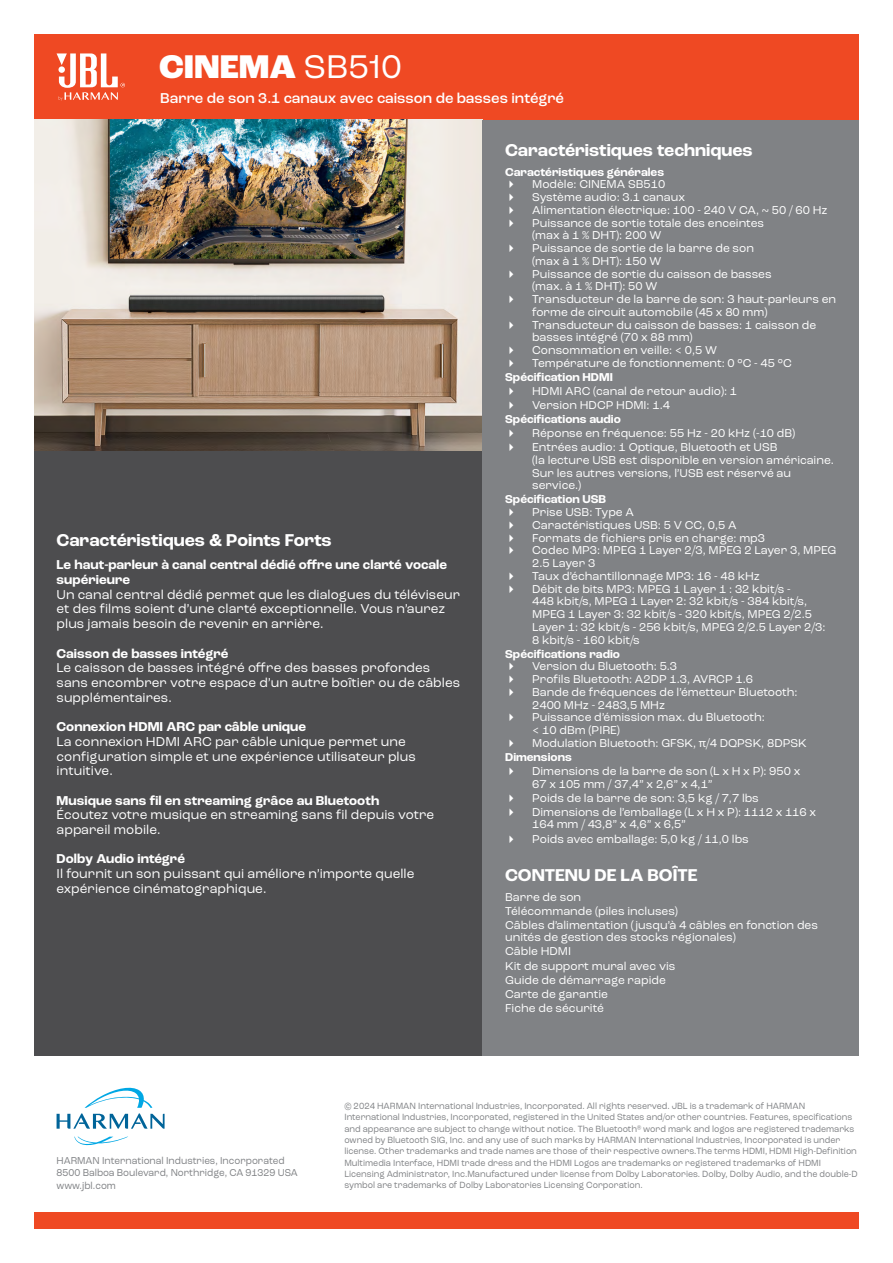
<style>
.page{position:relative;width:893px;height:1263px;background:#fff}
.page>*{position:absolute;margin:0;border:0;box-sizing:border-box;transform-origin:0 0}
.t1{font:800 34.5px "Roc Grotesk";color:#fff}
.t2{font:700 18px "Roc Grotesk";color:#fff}
.t3{font:500 15px "Roc Grotesk";color:#fff}
.t4{font:13.5px/14.7px "Roc Grotesk";letter-spacing:.005em;color:#fff}
.t5{font:700 13.5px/14.7px "Roc Grotesk";letter-spacing:.005em;color:#fff}
.t6{font:12px/12.8px "Roc Grotesk";color:#fff}
.t7{font:700 12px "Roc Grotesk";color:#fff}
.t8{font:10.5px/12.6px "Roc Grotesk";color:#808285;scale:.94 1}
.t9{font:9.45px/11.4px "Roc Grotesk";color:#808285;scale:.94 1}
.s1{font-weight:400}
</style>
<div class="page">
<div style="left:34px;top:1213px;width:825px;height:16px;background:#ef4923"></div>
<div style="left:34px;top:451px;width:449px;height:604px;background:#4d4d4f"></div>
<svg style="left:74px;top:1137px;width:54px;height:8px"></svg>
<svg style="left:57px;top:1087px;width:108px;height:42px"></svg>
<div style="left:34px;top:34px;width:825px;height:85px;background:#ef4923"></div>
<svg style="left:57px;top:53px;width:68px;height:48px"></svg>
<img style="left:34px;top:120px;width:449px;height:331px">
<div style="left:483px;top:120px;width:376px;height:935px;background:#808285"></div>
<h1 class="t1" style="left:159px;top:45px;width:245px">CINEMA <span class="s1">SB510</span></h1>
<p class="t3" style="left:160px;top:89px;width:405px">Barre de son 3.1 canaux avec caisson de basses intégré</p>
<h2 class="t2" style="left:57px;top:529px;width:277px">Caractéristiques &amp; Points Forts</h2>
<p class="t5" style="left:57px;top:558px;width:392px">Le haut-parleur à canal central dédié offre une clarté vocale supérieure</p>
<p class="t4" style="left:57px;top:587px;width:405px">Un canal central dédié permet que les dialogues du téléviseur et des films soient d’une clarté exceptionnelle. Vous n’aurez plus jamais besoin de revenir en arrière.</p>
<p class="t5" style="left:57px;top:646px;width:173px">Caisson de basses intégré</p>
<p class="t4" style="left:57px;top:660px;width:405px">Le caisson de basses intégré offre des basses profondes sans encombrer votre espace d’un autre boîtier ou de câbles supplémentaires.</p>
<p class="t5" style="left:57px;top:719px;width:251px">Connexion HDMI ARC par câble unique</p>
<p class="t4" style="left:57px;top:734px;width:361px">La connexion HDMI ARC par câble unique permet une configuration simple et une expérience utilisateur plus intuitive.</p>
<p class="t5" style="left:57px;top:793px;width:324px">Musique sans fil en streaming grâce au Bluetooth</p>
<p class="t4" style="left:57px;top:807px;width:379px">Écoutez votre musique en streaming sans fil depuis votre appareil mobile.</p>
<p class="t5" style="left:57px;top:852px;width:130px">Dolby Audio intégré</p>
<p class="t4" style="left:57px;top:866px;width:359px">Il fournit un son puissant qui améliore n’importe quelle expérience cinématographique.</p>
<h2 class="t2" style="left:505px;top:139px;width:249px">Caractéristiques techniques</h2>
<p class="t7" style="left:505px;top:164px;width:160px">Caractéristiques générales</p>
<p class="t6" style="left:532px;top:178px;width:305px">Modèle: CINEMA SB510<br>Système audio: 3.1 canaux<br>Alimentation électrique: 100 - 240 V CA, ~ 50 / 60 Hz Puissance de sortie totale des enceintes<br>(max à 1 % DHT): 200 W<br>Puissance de sortie de la barre de son<br>(max à 1 % DHT): 150 W<br>Puissance de sortie du caisson de basses<br>(max. à 1 % DHT): 50 W<br>Transducteur de la barre de son: 3 haut-parleurs en forme de circuit automobile (45 x 80 mm)<br>Transducteur du caisson de basses: 1 caisson de basses intégré (70 x 88 mm)<br>Consommation en veille: &lt; 0,5 W<br>Température de fonctionnement: 0 °C - 45 °C</p>
<p class="t7" style="left:505px;top:369px;width:109px">Spécification HDMI</p>
<p class="t6" style="left:532px;top:384px;width:207px;line-height:14.1px">HDMI ARC (canal de retour audio): 1<br>Version HDCP HDMI: 1.4</p>
<p class="t7" style="left:505px;top:412px;width:117px">Spécifications audio</p>
<p class="t6" style="left:532px;top:426px;width:265px;line-height:14.1px">Réponse en fréquence: 55 Hz - 20 kHz (-10 dB)<br>Entrées audio: 1 Optique, Bluetooth et USB</p>
<p class="t6" style="left:532px;top:453px;width:303px">(la lecture USB est disponible en version américaine.<br>Sur les autres versions, l’USB est réservé au service.)</p>
<p class="t7" style="left:505px;top:492px;width:103px">Spécification USB</p>
<p class="t6" style="left:532px;top:506px;width:306px">Prise USB: Type A<br>Caractéristiques USB: 5 V CC, 0,5 A<br>Formats de fichiers pris en charge: mp3<br>Codec MP3: MPEG 1 Layer 2/3, MPEG 2 Layer 3, MPEG 2.5 Layer 3<br>Taux d’échantillonnage MP3: 16 - 48 kHz<br>Débit de bits MP3: MPEG 1 Layer 1 : 32 kbit/s -<br>448 kbit/s, MPEG 1 Layer 2: 32 kbit/s - 384 kbit/s, MPEG 1 Layer 3: 32 kbit/s - 320 kbit/s, MPEG 2/2.5<br>Layer 1: 32 kbit/s - 256 kbit/s, MPEG 2/2.5 Layer 2/3:<br>8 kbit/s - 160 kbit/s</p>
<p class="t7" style="left:505px;top:646px;width:116px">Spécifications radio</p>
<p class="t6" style="left:532px;top:660px;width:276px">Version du Bluetooth: 5.3<br>Profils Bluetooth: A2DP 1.3, AVRCP 1.6<br>Bande de fréquences de l’émetteur Bluetooth:<br>2400 MHz - 2483,5 MHz<br>Puissance d’émission max. du Bluetooth:<br>&lt; 10 dBm (PIRE)<br>Modulation Bluetooth: GFSK, π/4 DQPSK, 8DPSK</p>
<p class="t7" style="left:505px;top:749px;width:68px">Dimensions</p>
<p class="t6" style="left:532px;top:764px;width:270px">Dimensions de la barre de son (L x H x P): 950 x<br>67 x 105 mm / 37,4” x 2,6” x 4,1”</p>
<p class="t6" style="left:532px;top:790px;width:285px;line-height:14.1px">Poids de la barre de son: 3,5 kg / 7,7 lbs<br>Dimensions de l’emballage (L x H x P): 1112 x 116 x</p>
<p class="t6" style="left:532px;top:817px;width:218px;line-height:14.7px">164 mm / 43,8” x 4,6” x 6,5”<br>Poids avec emballage: 5,0 kg / 11,0 lbs</p>
<h2 class="t2" style="left:505px;top:864px;width:194px">CONTENU DE LA BOÎTE</h2>
<p class="t6" style="left:505px;top:890px;width:314px;line-height:14.1px">Barre de son<br>Télécommande (piles incluses)<br>Câbles d’alimentation ( jusqu’à 4 câbles en fonction des</p>
<p class="t6" style="left:505px;top:930px;width:232px;line-height:14.1px">unités de gestion des stocks régionales)<br>Câble HDMI<br>Kit de support mural avec vis<br>Guide de démarrage rapide<br>Carte de garantie<br>Fiche de sécurité</p>
<p class="t8" style="left:57px;top:1154px;width:258px">HARMAN International Industries, Incorporated<br>8500 Balboa Boulevard, Northridge, CA 91329 USA www.jbl.com</p>
<p class="t9" style="left:344px;top:1100px;width:547px">© 2024 HARMAN International Industries, Incorporated. All rights reserved. JBL is a trademark of HARMAN International Industries, Incorporated, registered in the United States and/or other countries. Features, specifications and appearance are subject to change without notice. The Bluetooth<sup>®</sup> word mark and logos are registered trademarks owned by Bluetooth SIG, Inc. and any use of such marks by HARMAN International Industries, Incorporated is under license. Other trademarks and trade names are those of their respective owners.The terms HDMI, HDMI High-Definition Multimedia Interface, HDMI trade dress and the HDMI Logos are trademarks or registered trademarks of HDMI Licensing Administrator, Inc.Manufactured under license from Dolby Laboratories. Dolby, Dolby Audio, and the double-D symbol are trademarks of Dolby Laboratories Licensing Corporation.</p>
</div>
